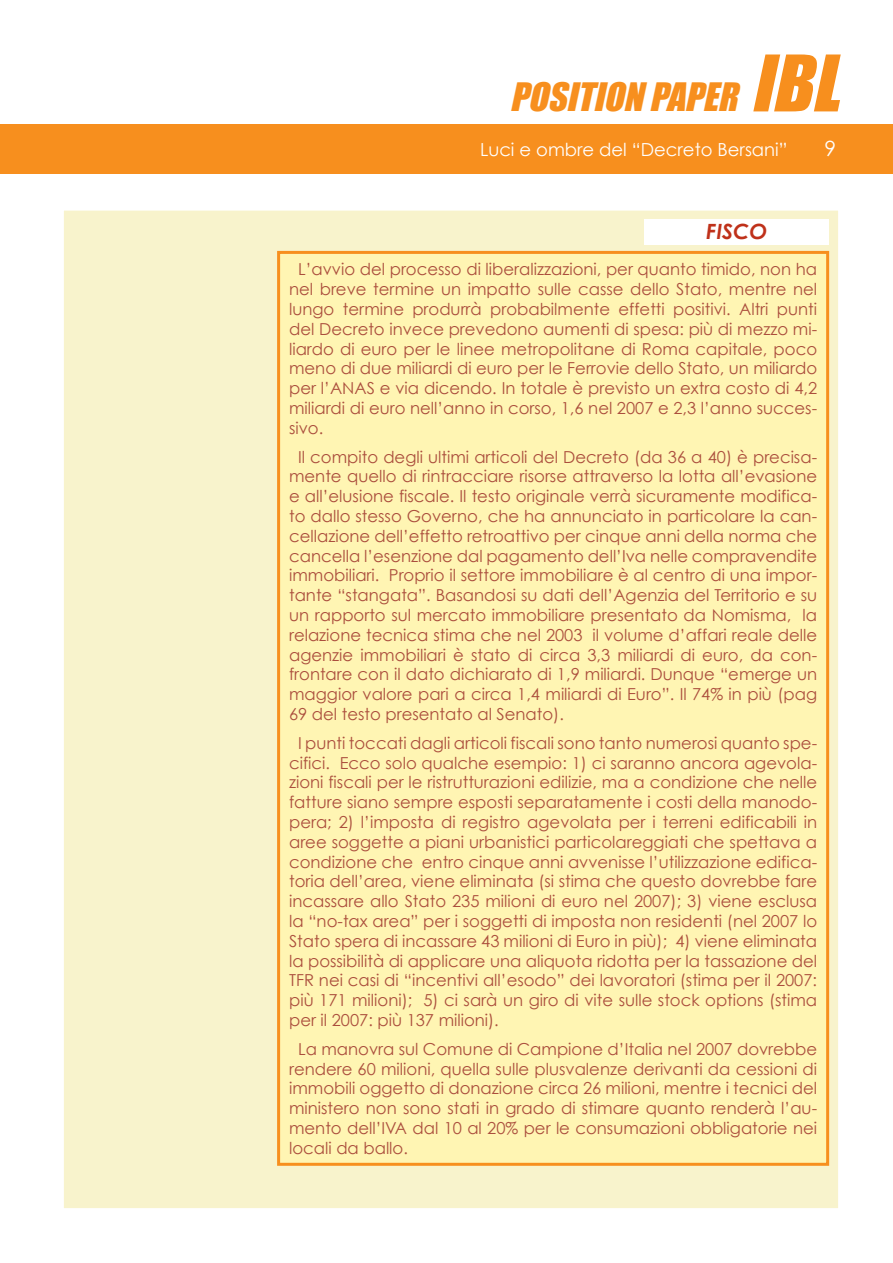
<style>
.page{position:relative;width:893px;height:1263px;background:#fff}
.page>*{position:absolute;margin:0;border:0;box-sizing:border-box;transform-origin:0 0}
.t1{font:italic 36px "Impact";color:#f78f1e}
.t2{font:italic 700 21px "Century Gothic";color:#bf311a}
.t3{font:18px "Century Gothic";color:#fff}
.t4{font:16.5px/19.8px "Century Gothic";color:#ab4e3d;text-align:justify}
.s1{font-size:72px}
</style>
<div class="page">
<div style="left:0;top:124px;width:893px;height:49px;background:#f78f1e"></div>
<div style="left:63px;top:210px;width:776px;height:998px;background:#f8f3cc"></div>
<div style="left:279px;top:252px;width:549px;height:912px;background:#fff5b3"></div>
<div style="left:277px;top:251px;width:552px;height:915px;border:3px solid #f78f1e"></div>
<div style="left:644px;top:219px;width:185px;height:25px;background:#fff"></div>
<h1 class="t1" style="left:510px;top:75px;width:348px">POSITION PAPER <span class="s1">IBL</span></h1>
<p class="t3" style="left:480px;top:139px;width:309px">Luci e ombre del “Decreto Bersani”</p>
<p class="t2" style="left:706px;top:218px;width:62px">FISCO</p>
<p class="t4" style="left:289px;top:259px;width:530px;text-indent:9px">L’avvio del processo di liberalizzazioni, per quanto timido, non ha nel breve termine un impatto sulle casse dello Stato, mentre nel lungo termine produrrà probabilmente effetti positivi. Altri punti del Decreto invece prevedono aumenti di spesa: più di mezzo mi&shy;liardo di euro per le linee metropolitane di Roma capitale, poco meno di due miliardi di euro per le Ferrovie dello Stato, un miliardo per l’ANAS e via dicendo. In totale è previsto un extra costo di 4,2 miliardi di euro nell’anno in corso, 1,6 nel 2007 e 2,3 l’anno succes&shy;sivo.</p>
<p class="t4" style="left:289px;top:446px;width:530px;text-indent:9px">Il compito degli ultimi articoli del Decreto (da 36 a 40) è precisa&shy;mente quello di rintracciare risorse attraverso la lotta all’evasione e all’elusione fiscale. Il testo originale verrà sicuramente modifica&shy;to dallo stesso Governo, che ha annunciato in particolare la can&shy;cellazione dell’effetto retroattivo per cinque anni della norma che cancella l’esenzione dal pagamento dell’Iva nelle compravendite immobiliari. Proprio il settore immobiliare è al centro di una impor&shy;tante “stangata”. Basandosi su dati dell’Agenzia del Territorio e su un rapporto sul mercato immobiliare presentato da Nomisma, la relazione tecnica stima che nel 2003 il volume d’affari reale delle agenzie immobiliari è stato di circa 3,3 miliardi di euro, da con&shy;frontare con il dato dichiarato di 1,9 miliardi. Dunque “emerge un maggior valore pari a circa 1,4 miliardi di Euro”. Il 74% in più (pag 69 del testo presentato al Senato).</p>
<p class="t4" style="left:289px;top:733px;width:530px;text-indent:9px">I punti toccati dagli articoli fiscali sono tanto numerosi quanto spe&shy;cifici. Ecco solo qualche esempio: 1) ci saranno ancora agevola&shy;zioni fiscali per le ristrutturazioni edilizie, ma a condizione che nelle fatture siano sempre esposti separatamente i costi della manodo&shy;pera; 2) l’imposta di registro agevolata per i terreni edificabili in aree soggette a piani urbanistici particolareggiati che spettava a condizione che entro cinque anni avvenisse l’utilizzazione edifica&shy;toria dell’area, viene eliminata (si stima che questo dovrebbe fare incassare allo Stato 235 milioni di euro nel 2007); 3) viene esclusa la “no-tax area” per i soggetti di imposta non residenti (nel 2007 lo Stato spera di incassare 43 milioni di Euro in più); 4) viene eliminata la possibilità di applicare una aliquota ridotta per la tassazione del TFR nei casi di “incentivi all’esodo” dei lavoratori (stima per il 2007: più 171 milioni); 5) ci sarà un giro di vite sulle stock options (stima per il 2007: più 137 milioni).</p>
<p class="t4" style="left:289px;top:1039px;width:530px;text-indent:9px">La manovra sul Comune di Campione d’Italia nel 2007 dovrebbe rendere 60 milioni, quella sulle plusvalenze derivanti da cessioni di immobili oggetto di donazione circa 26 milioni, mentre i tecnici del ministero non sono stati in grado di stimare quanto renderà l’au&shy;mento dell’IVA dal 10 al 20% per le consumazioni obbligatorie nei locali da ballo.</p>
</div>
